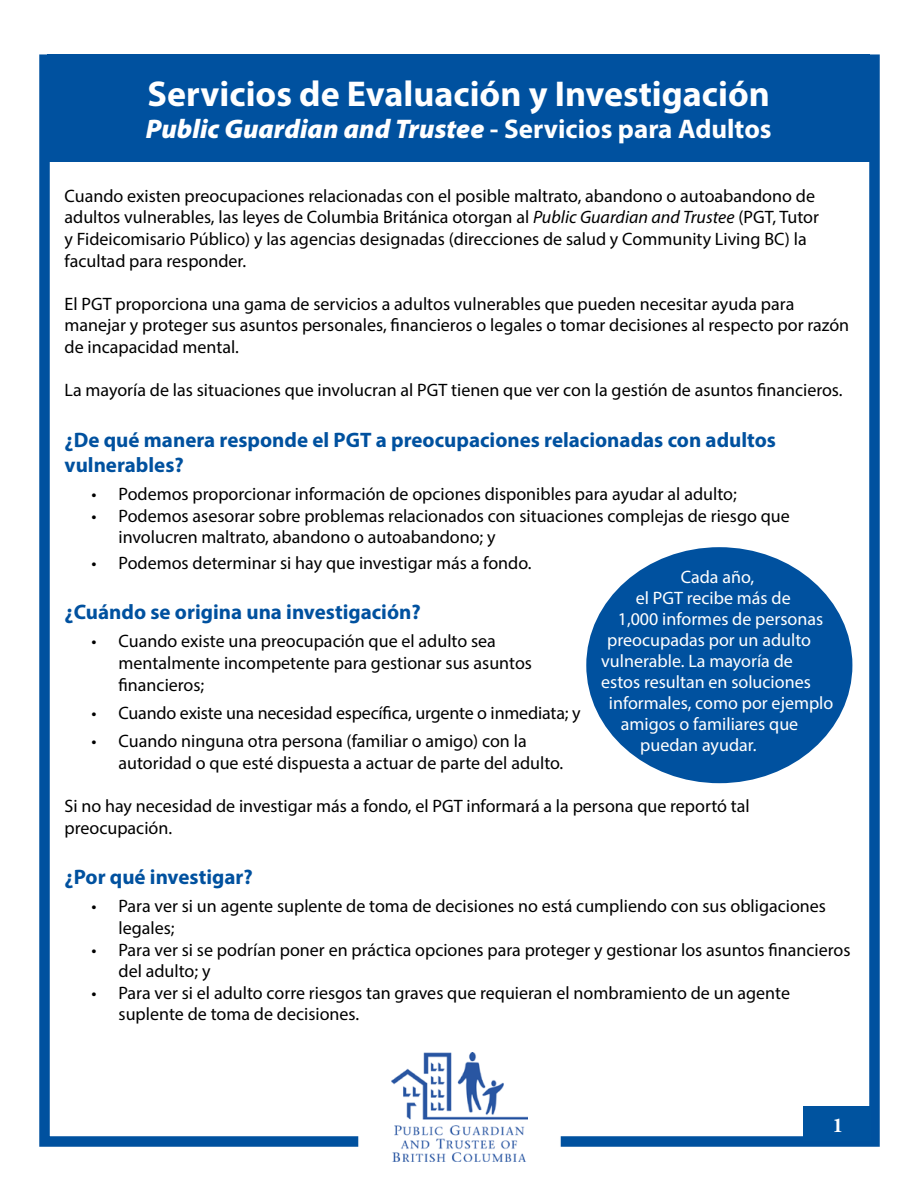
<style>
.page{position:relative;width:918px;height:1188px;background:#fff}
.page>*{position:absolute;margin:0;border:0;box-sizing:border-box;transform-origin:0 0}
.t1{font:700 36px "Myriad Pro";color:#fff}
.t2{font:italic 900 27px "Myriad Pro";color:#fff}
.t3{font:700 21px/25.2px "Myriad Pro";color:#00519f}
.t4{font:700 21px "Adobe Garamond Pro";color:#fff}
.t5{font:18px/21.6px "Myriad Pro";color:#000}
.t6{font:18px "Myriad Pro";color:#fff}
.s1{font-weight:700;font-style:normal}
.s2{font-style:italic}
</style>
<div class="page">
<div style="left:39px;top:54px;width:841px;height:1093px;border:10px solid #00519f"></div>
<div style="left:47px;top:54px;width:823px;height:108px;background:#00519f"></div>
<div style="left:358px;top:1114px;width:203px;height:52px;background:#fff"></div>
<img style="left:392px;top:1052px;width:136px;height:110px">
<div style="left:586px;top:547px;width:266px;height:236px;background:#00519f;border-radius:50%"></div>
<div style="left:803px;top:1106px;width:68px;height:35px;background:#00539f"></div>
<h1 class="t1" style="left:147px;top:70px;width:624px">Servicios de Evaluación y Investigación</h1>
<h2 class="t2" style="left:146px;top:114px;width:627px">Public Guardian and Trustee <span class="s1">- Servicios para Adultos</span></h2>
<p class="t5" style="left:65px;top:185px;width:756px">Cuando existen preocupaciones relacionadas con el posible maltrato, abandono o autoabandono de adultos vulnerables, las leyes de Columbia Británica otorgan al <span class="s2">Public Guardian and Trustee</span> (PGT, Tutor y Fideicomisario Público) y las agencias designadas (direcciones de salud y Community Living BC) la facultad para responder.</p>
<p class="t5" style="left:65px;top:293px;width:786px">El PGT proporciona una gama de servicios a adultos vulnerables que pueden necesitar ayuda para manejar y proteger sus asuntos personales, financieros o legales o tomar decisiones al respecto por razón de incapacidad mental.</p>
<p class="t5" style="left:65px;top:379px;width:780px">La mayoría de las situaciones que involucran al PGT tienen que ver con la gestión de asuntos financieros.</p>
<p class="t3" style="left:65px;top:426px;width:713px">¿De qué manera responde el PGT a preocupaciones relacionadas con adultos vulnerables?</p>
<p class="t5" style="left:92px;top:483px;width:647px">• Podemos proporcionar información de opciones disponibles para ayudar al adulto;</p>
<p class="t5" style="left:119px;top:505px;width:673px;text-indent:-27px">• Podemos asesorar sobre problemas relacionados con situaciones complejas de riesgo que involucren maltrato, abandono o autoabandono; y</p>
<p class="t5" style="left:92px;top:551px;width:442px">• Podemos determinar si hay que investigar más a fondo.</p>
<p class="t3" style="left:65px;top:599px;width:358px">¿Cuándo se origina una investigación?</p>
<p class="t5" style="left:119px;top:630px;width:415px;text-indent:-27px">• Cuando existe una preocupación que el adulto sea mentalmente incompetente para gestionar sus asuntos financieros;</p>
<p class="t5" style="left:92px;top:702px;width:490px">• Cuando existe una necesidad específica, urgente o inmediata; y</p>
<p class="t5" style="left:119px;top:730px;width:446px;text-indent:-27px">• Cuando ninguna otra persona (familiar o amigo) con la autoridad o que esté dispuesta a actuar de parte del adulto.</p>
<p class="t5" style="left:65px;top:795px;width:687px">Si no hay necesidad de investigar más a fondo, el PGT informará a la persona que reportó tal preocupación.</p>
<p class="t3" style="left:65px;top:864px;width:190px">¿Por qué investigar?</p>
<p class="t5" style="left:119px;top:895px;width:709px;text-indent:-27px">• Para ver si un agente suplente de toma de decisiones no está cumpliendo con sus obligaciones legales;</p>
<p class="t5" style="left:119px;top:938px;width:734px;text-indent:-27px">• Para ver si se podrían poner en práctica opciones para proteger y gestionar los asuntos financieros del adulto; y</p>
<p class="t5" style="left:119px;top:982px;width:673px;text-indent:-27px">• Para ver si el adulto corre riesgos tan graves que requieran el nombramiento de un agente suplente de toma de decisiones.</p>
<p class="t6" style="left:681px;top:566px;width:75px">Cada año,</p>
<p class="t6" style="left:636px;top:587px;width:156px">el PGT recibe más de</p>
<p class="t6" style="left:618px;top:608px;width:207px">1,000 informes de personas</p>
<p class="t6" style="left:607px;top:629px;width:205px">preocupadas por un adulto</p>
<p class="t6" style="left:601px;top:650px;width:193px">vulnerable. La mayoría de</p>
<p class="t6" style="left:601px;top:671px;width:211px">estos resultan en soluciones</p>
<p class="t6" style="left:609px;top:692px;width:226px">informales, como por ejemplo</p>
<p class="t6" style="left:621px;top:713px;width:179px">amigos o familiares que</p>
<p class="t6" style="left:640px;top:734px;width:118px">puedan ayudar.</p>
<p class="t4" style="left:832px;top:1113px;width:12px">1</p>
</div>
